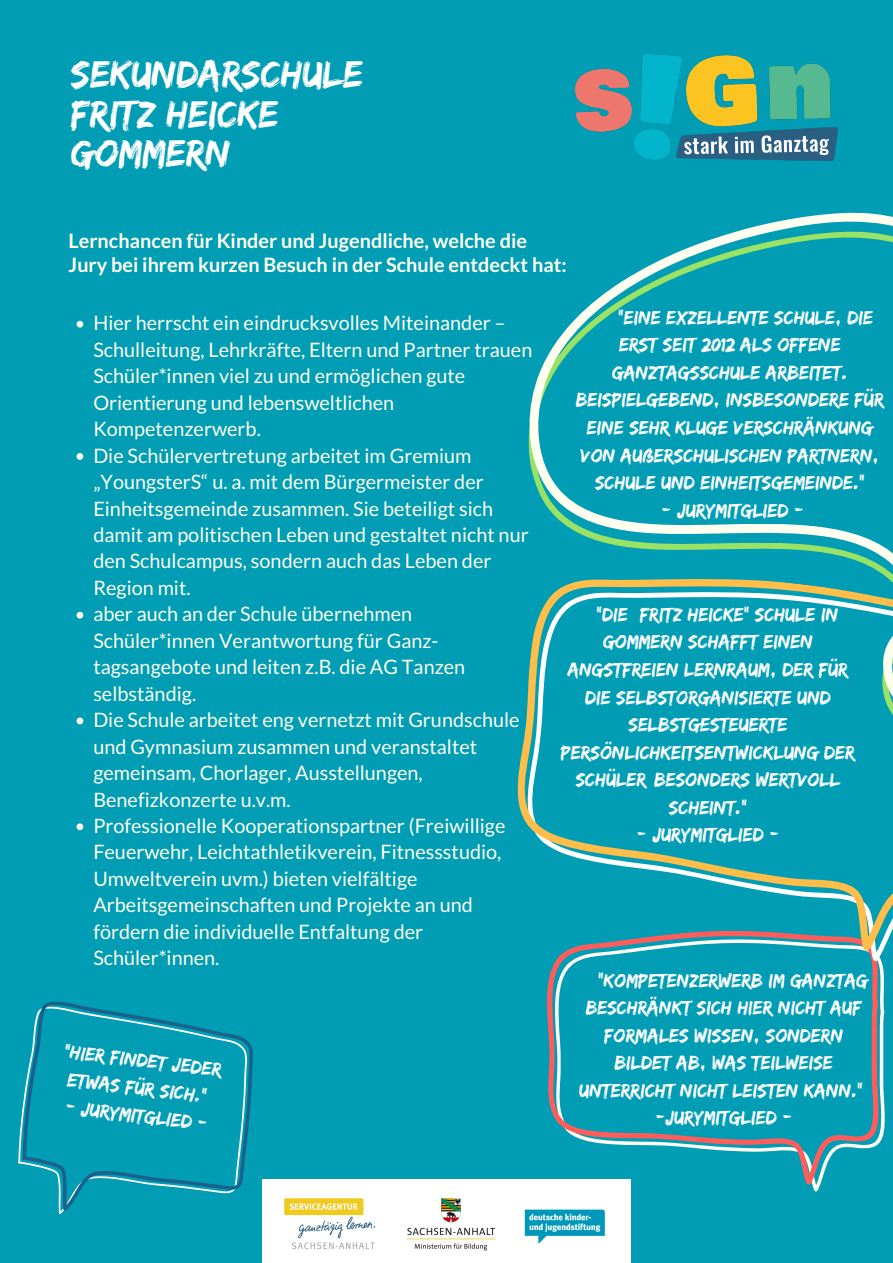
<style>
.page{position:relative;width:893px;height:1263px;background:#009db5}
.page>*{position:absolute;margin:0;border:0;box-sizing:border-box;transform-origin:0 0}
.t1{font:39.75px/39.4px "Edo";color:#fff}
.t2{font:19.88px/26.5px "Lato";color:#fffff0}
.t3{font:19.88px/27.5px "Edo";color:#fff;text-align:center}
.t4{font:700 19.88px/23.6px "Lato";color:#fffff0}
</style>
<div class="page">
<img style="left:262px;top:1179px;width:369px;height:84px">
<img style="left:576px;top:54px;width:261px;height:107px">
<svg style="left:528px;top:212px;width:365px;height:342px"></svg>
<svg style="left:77px;top:321px;width:6px;height:7px"></svg>
<svg style="left:77px;top:453px;width:6px;height:7px"></svg>
<svg style="left:77px;top:612px;width:6px;height:6px"></svg>
<svg style="left:77px;top:718px;width:6px;height:6px"></svg>
<svg style="left:77px;top:823px;width:6px;height:7px"></svg>
<svg style="left:555px;top:963px;width:330px;height:228px"></svg>
<svg style="left:547px;top:963px;width:332px;height:222px"></svg>
<svg style="left:517px;top:554px;width:376px;height:408px"></svg>
<svg style="left:18px;top:1001px;width:235px;height:213px"></svg>
<h1 class="t1" style="left:71px;top:54px;width:294px">SEKUNDARSCHULE<br>FRITZ HEICKE<br>GOMMERN</h1>
<p class="t4" style="left:69px;top:228px;width:500px">Lernchancen für Kinder und Jugendliche, welche die<br>Jury bei ihrem kurzen Besuch in der Schule entdeckt hat:</p>
<p class="t2" style="left:93px;top:309px;width:440px">Hier herrscht ein eindrucksvolles Miteinander – Schulleitung, Lehrkräfte, Eltern und Partner trauen Schüler*innen viel zu und ermöglichen gute Orientierung und lebensweltlichen Kompetenzerwerb.<br>Die Schülervertretung arbeitet im Gremium „YoungsterS“ u. a. mit dem Bürgermeister der Einheitsgemeinde zusammen. Sie beteiligt sich damit am politischen Leben und gestaltet nicht nur den Schulcampus, sondern auch das Leben der Region mit.<br>aber auch an der Schule übernehmen Schüler*innen Verantwortung für Ganz&shy;tagsangebote und leiten z.B. die AG Tanzen selbständig.<br>Die Schule arbeitet eng vernetzt mit Grundschule und Gymnasium zusammen und veranstaltet gemeinsam, Chorlager, Ausstellungen, Benefizkonzerte u.v.m.<br>Professionelle Kooperationspartner (Freiwillige Feuerwehr, Leichtathletikverein, Fitnessstudio, Umweltverein uvm.) bieten vielfältige Arbeitsgemeinschaften und Projekte an und fördern die individuelle Entfaltung der Schüler*innen.</p>
<p class="t3" style="left:618px;top:303px;width:256px">"EINE EXZELLENTE SCHULE, DIE</p>
<p class="t3" style="left:619px;top:330px;width:223px">ERST SEIT 2012 ALS OFFENE</p>
<p class="t3" style="left:612px;top:358px;width:237px">GANZTAGSSCHULE ARBEITET.</p>
<p class="t3" style="left:576px;top:386px;width:309px">BEISPIELGEBEND, INSBESONDERE FÜR</p>
<p class="t3" style="left:587px;top:413px;width:288px">EINE SEHR KLUGE VERSCHRÄNKUNG</p>
<p class="t3" style="left:581px;top:441px;width:300px">VON AUßERSCHULISCHEN PARTNERN,</p>
<p class="t3" style="left:595px;top:468px;width:271px">SCHULE UND EINHEITSGEMEINDE.“</p>
<p class="t3" style="left:661px;top:496px;width:144px">- JURYMITGLIED -</p>
<p class="t3" style="left:596px;top:600px;width:243px">"DIE FRITZ HEICKE“ SCHULE IN</p>
<p class="t3" style="left:603px;top:628px;width:211px">GOMMERN SCHAFFT EINEN</p>
<p class="t3" style="left:568px;top:655px;width:282px">ANGSTFREIEN LERNRAUM, DER FÜR</p>
<p class="t3" style="left:585px;top:683px;width:247px">DIE SELBSTORGANISIERTE UND</p>
<p class="t3" style="left:628px;top:710px;width:161px">SELBSTGESTEUERTE</p>
<p class="t3" style="left:561px;top:738px;width:296px">PERSÖNLICHKEITSENTWICKLUNG DER</p>
<p class="t3" style="left:576px;top:765px;width:266px">SCHÜLER BESONDERS WERTVOLL</p>
<p class="t3" style="left:669px;top:793px;width:79px">SCHEINT.“</p>
<p class="t3" style="left:637px;top:821px;width:144px">- JURYMITGLIED -</p>
<p class="t3" style="left:66px;top:1037px;width:160px;rotate:7deg">"HIER FINDET JEDER<br>ETWAS FÜR SICH.“</p>
<p class="t3" style="left:68px;top:1092px;width:144px;rotate:7deg">- JURYMITGLIED -</p>
<p class="t3" style="left:598px;top:966px;width:272px">"KOMPETENZERWERB IM GANZTAG</p>
<p class="t3" style="left:586px;top:993px;width:277px">BESCHRÄNKT SICH HIER NICHT AUF</p>
<p class="t3" style="left:604px;top:1021px;width:240px">FORMALES WISSEN, SONDERN</p>
<p class="t3" style="left:615px;top:1049px;width:220px">BILDET AB, WAS TEILWEISE</p>
<p class="t3" style="left:579px;top:1076px;width:285px">UNTERRICHT NICHT LEISTEN KANN.“</p>
<p class="t3" style="left:655px;top:1104px;width:138px">-JURYMITGLIED -</p>
</div>
